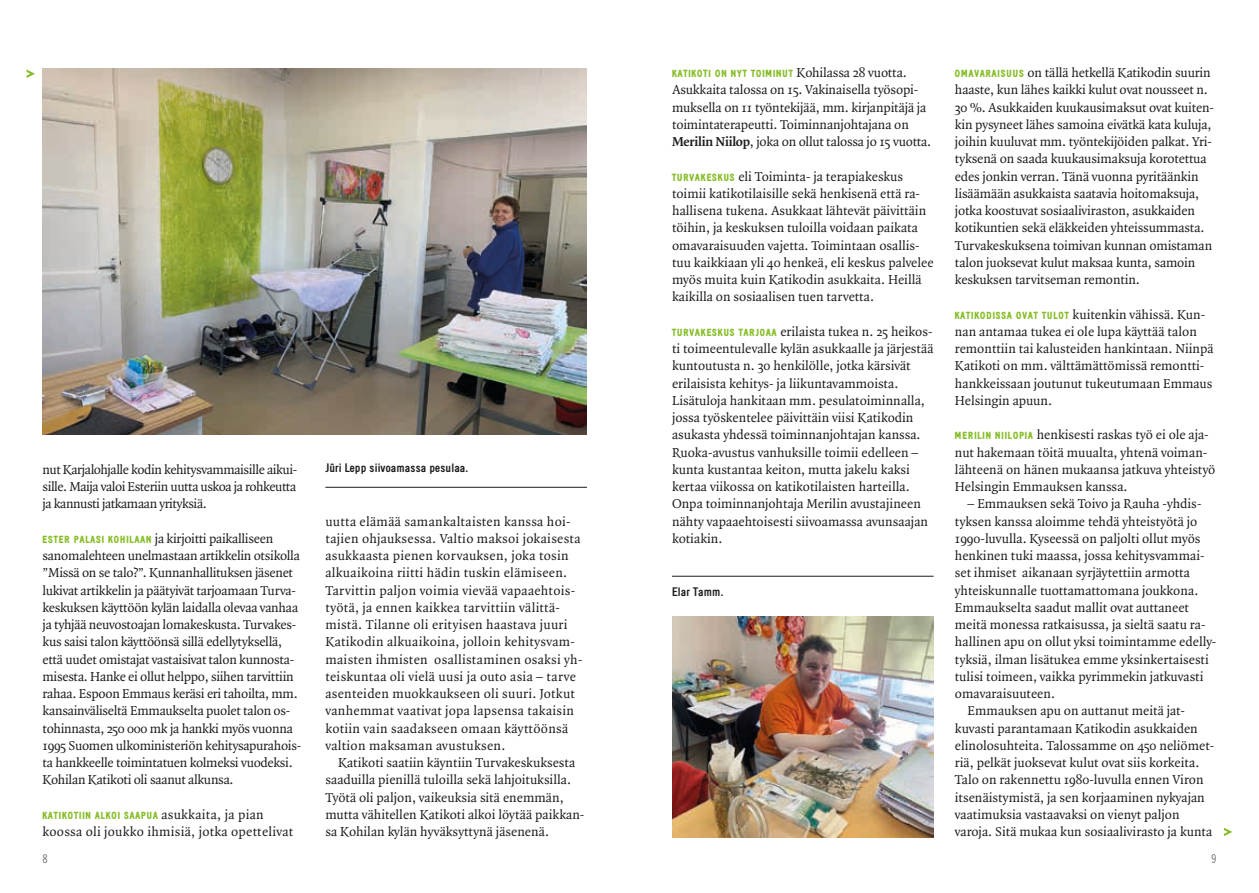
<style>
.page{position:relative;width:1259px;height:893px;background:#fff}
.page>*{position:absolute;margin:0;border:0;box-sizing:border-box;transform-origin:0 0}
.t1{font:13.8px/17.2px "Quadraat OT";color:#1d1d1b}
.t2{font:13.8px/17.2px "Quadraat OT";letter-spacing:-.02em;color:#1d1d1b}
.t3{font:13.8px/17.2px "Quadraat OT";letter-spacing:.02em;color:#1d1d1b}
.t4{font:700 12px "Emmaus";color:#1d1d1b}
.t5{font:300 12px "Emmaus";color:#70706f}
.t6{font:900 10.05px "Emmaus";letter-spacing:.075em;color:#87bd29}
.s1{font-family:"Emmaus";font-weight:900;font-size:10.05px;color:#87bd29}
.s2{font-family:"Quadraat OT";font-weight:400;font-size:13.8px;color:#1d1d1b}
.s3{font-weight:700}
</style>
<div class="page">
<img style="left:43px;top:68px;width:544px;height:366px">
<img style="left:672px;top:617px;width:262px;height:221px">
<svg style="left:27px;top:70px;width:8px;height:8px"></svg>
<hr style="left:325px;top:487px;width:262px;height:1px;background:#1d1d1b">
<hr style="left:672px;top:576px;width:261px;height:1px;background:#1d1d1b">
<svg style="left:1224px;top:828px;width:8px;height:8px"></svg>
<p class="t1" style="left:43px;top:461px;width:256px;text-align:justify">nut Karjalohjalle kodin kehitysvammaisille aikui&shy;sille. Maija valoi Esteriin uutta uskoa ja rohkeutta ja kannusti jatkamaan yrityksiä.</p>
<p class="t2" style="left:43px;top:530px;width:260px"><span class="s1">ESTER PALASI KOHILAAN</span> ja kirjoitti paikalliseen sanomalehteen unelmastaan artikkelin otsikolla ”Missä on se talo?”. Kunnanhallituksen jäsenet lukivat artikkelin ja päätyivät tarjoamaan Turva&shy;keskuksen käyttöön kylän laidalla olevaa vanhaa ja tyhjää neuvostoajan lomakeskusta. Turvakes&shy;kus saisi talon käyttöönsä sillä edellytyksellä, että uudet omistajat vastaisivat talon kunnosta&shy;misesta. Hanke ei ollut helppo, siihen tarvittiin rahaa. Espoon Emmaus keräsi eri tahoilta, mm. kansainväliseltä Emmaukselta puolet talon os&shy;tohinnasta, 250 000 mk ja hankki myös vuonna 1995 Suomen ulkoministeriön kehitysapurahois&shy;ta hankkeelle toimintatuen kolmeksi vuodeksi.<br>Kohilan Katikoti oli saanut alkunsa.</p>
<p class="t6" style="left:43px;top:810px;width:223px">KATIKOTIIN ALKOI SAAPUA <span class="s2">asukkaita, ja pian</span></p>
<p class="t3" style="left:43px;top:823px;width:252px">koossa oli joukko ihmisiä, jotka opettelivat</p>
<p class="t4" style="left:325px;top:461px;width:145px">Jüri Lepp siivoamassa pesulaa.</p>
<p class="t3" style="left:325px;top:512px;width:259px">uutta elämää samankaltaisten kanssa hoi&shy;tajien ohjauksessa. Valtio maksoi jokaisesta asukkaasta pienen korvauksen, joka tosin alkuaikoina riitti hädin tuskin elämiseen.<br>Tarvittin paljon voimia vievää vapaaehtois&shy;työtä, ja ennen kaikkea tarvittiin välittä&shy;mistä. Tilanne oli erityisen haastava juuri Katikodin alkuaikoina, jolloin kehitysvam&shy;maisten ihmisten osallistaminen osaksi yh&shy;teiskuntaa oli vielä uusi ja outo asia – tarve asenteiden muokkaukseen oli suuri. Jotkut vanhemmat vaativat jopa lapsensa takaisin kotiin vain saadakseen omaan käyttöönsä valtion maksaman avustuksen.</p>
<p class="t1" style="left:325px;top:754px;width:260px;text-indent:13px">Katikoti saatiin käyntiin Turvakeskuksesta saaduilla pienillä tuloilla sekä lahjoituksilla.<br>Työtä oli paljon, vaikeuksia sitä enemmän, mutta vähitellen Katikoti alkoi löytää paikkan&shy;sa Kohilan kylän hyväksyttynä jäsenenä.</p>
<p class="t6" style="left:672px;top:68px;width:236px">KATIKOTI ON NYT TOIMINUT <span class="s2">Kohilassa 28 vuotta.</span></p>
<p class="t1" style="left:672px;top:81px;width:261px">Asukkaita talossa on 15. Vakinaisella työsopi&shy;muksella on 11 työntekijää, mm. kirjanpitäjä ja toimintaterapeutti. Toiminnanjohtajana on <span class="s3">Merilin Niilop</span>, joka on ollut talossa jo 15 vuotta.</p>
<p class="t1" style="left:672px;top:167px;width:263px"><span class="s1">TURVAKESKUS</span> eli Toiminta- ja terapiakeskus toimii katikotilaisille sekä henkisenä että ra&shy;hallisena tukena. Asukkaat lähtevät päivittäin töihin, ja keskuksen tuloilla voidaan paikata omavaraisuuden vajetta. Toimintaan osallis&shy;tuu kaikkiaan yli 40 henkeä, eli keskus palvelee myös muita kuin Katikodin asukkaita. Heillä kaikilla on sosiaalisen tuen tarvetta.</p>
<p class="t1" style="left:672px;top:323px;width:263px"><span class="s1">TURVAKESKUS TARJOAA</span> erilaista tukea n. 25 heikos&shy;ti toimeentulevalle kylän asukkaalle ja järjestää kuntoutusta n. 30 henkilölle, jotka kärsivät erilaisista kehitys- ja liikuntavammoista.<br>Lisätuloja hankitaan mm. pesulatoiminnalla, jossa työskentelee päivittäin viisi Katikodin asukasta yhdessä toiminnanjohtajan kanssa.<br>Ruoka-avustus vanhuksille toimii edelleen – kunta kustantaa keiton, mutta jakelu kaksi kertaa viikossa on katikotilaisten harteilla.<br>Onpa toiminnanjohtaja Merilin avustajineen nähty vapaaehtoisesti siivoamassa avunsaajan kotiakin.</p>
<p class="t4" style="left:672px;top:584px;width:53px">Elar Tamm.</p>
<p class="t1" style="left:955px;top:64px;width:261px"><span class="s1">OMAVARAISUUS</span> on tällä hetkellä Katikodin suurin haaste, kun lähes kaikki kulut ovat nousseet n.<br>30 %. Asukkaiden kuukausimaksut ovat kuiten&shy;kin pysyneet lähes samoina eivätkä kata kuluja, joihin kuuluvat mm. työntekijöiden palkat. Yri&shy;tyksenä on saada kuukausimaksuja korotettua edes jonkin verran. Tänä vuonna pyritäänkin lisäämään asukkaista saatavia hoitomaksuja, jotka koostuvat sosiaaliviraston, asukkaiden kotikuntien sekä eläkkeiden yhteissummasta.<br>Turvakeskuksena toimivan kunnan omistaman talon juoksevat kulut maksaa kunta, samoin keskuksen tarvitseman remontin.</p>
<p class="t1" style="left:955px;top:305px;width:260px"><span class="s1">KATIKODISSA OVAT TULOT</span> kuitenkin vähissä. Kun&shy;nan antamaa tukea ei ole lupa käyttää talon remonttiin tai kalusteiden hankintaan. Niinpä Katikoti on mm. välttämättömissä remontti&shy;hankkeissaan joutunut tukeutumaan Emmaus Helsingin apuun.</p>
<p class="t1" style="left:955px;top:426px;width:262px"><span class="s1">MERILIN NIILOPIA</span> henkisesti raskas työ ei ole aja&shy;nut hakemaan töitä muualta, yhtenä voiman&shy;lähteenä on hänen mukaansa jatkuva yhteistyö Helsingin Emmauksen kanssa.</p>
<p class="t1" style="left:967px;top:495px;width:235px">– Emmauksen sekä Toivo ja Rauha -yhdis-</p>
<p class="t1" style="left:955px;top:512px;width:244px">tyksen kanssa aloimme tehdä yhteistyötä jo</p>
<p class="t1" style="left:955px;top:530px;width:247px">1990-luvulla. Kyseessä on paljolti ollut myös</p>
<p class="t1" style="left:955px;top:547px;width:251px">henkinen tuki maassa, jossa kehitysvammai-</p>
<p class="t1" style="left:955px;top:564px;width:237px">set ihmiset aikanaan syrjäytettiin armotta</p>
<p class="t1" style="left:955px;top:581px;width:245px">yhteiskunnalle tuottamattomana joukkona.</p>
<p class="t1" style="left:955px;top:599px;width:235px">Emmaukselta saadut mallit ovat auttaneet</p>
<p class="t1" style="left:955px;top:616px;width:252px">meitä monessa ratkaisussa, ja sieltä saatu ra-</p>
<p class="t1" style="left:955px;top:633px;width:263px">hallinen apu on ollut yksi toimintamme edelly-</p>
<p class="t1" style="left:955px;top:650px;width:255px">tyksiä, ilman lisätukea emme yksinkertaisesti</p>
<p class="t1" style="left:955px;top:668px;width:250px">tulisi toimeen, vaikka pyrimmekin jatkuvasti</p>
<p class="t1" style="left:955px;top:685px;width:102px">omavaraisuuteen.</p>
<p class="t1" style="left:967px;top:702px;width:219px">Emmauksen apu on auttanut meitä jat-</p>
<p class="t1" style="left:955px;top:719px;width:244px">kuvasti parantamaan Katikodin asukkaiden</p>
<p class="t1" style="left:955px;top:737px;width:261px">elinolosuhteita. Talossamme on 450 neliömet-</p>
<p class="t1" style="left:955px;top:754px;width:246px">riä, pelkät juoksevat kulut ovat siis korkeita.</p>
<p class="t1" style="left:955px;top:771px;width:250px">Talo on rakennettu 1980-luvulla ennen Viron</p>
<p class="t1" style="left:955px;top:788px;width:251px">itsenäistymistä, ja sen korjaaminen nykyajan</p>
<p class="t1" style="left:955px;top:806px;width:226px">vaatimuksia vastaavaksi on vienyt paljon</p>
<p class="t1" style="left:955px;top:823px;width:259px">varoja. Sitä mukaa kun sosiaalivirasto ja kunta</p>
<p class="t5" style="left:43px;top:852px;width:7px">8</p>
<p class="t5" style="left:1211px;top:852px;width:7px">9</p>
</div>
